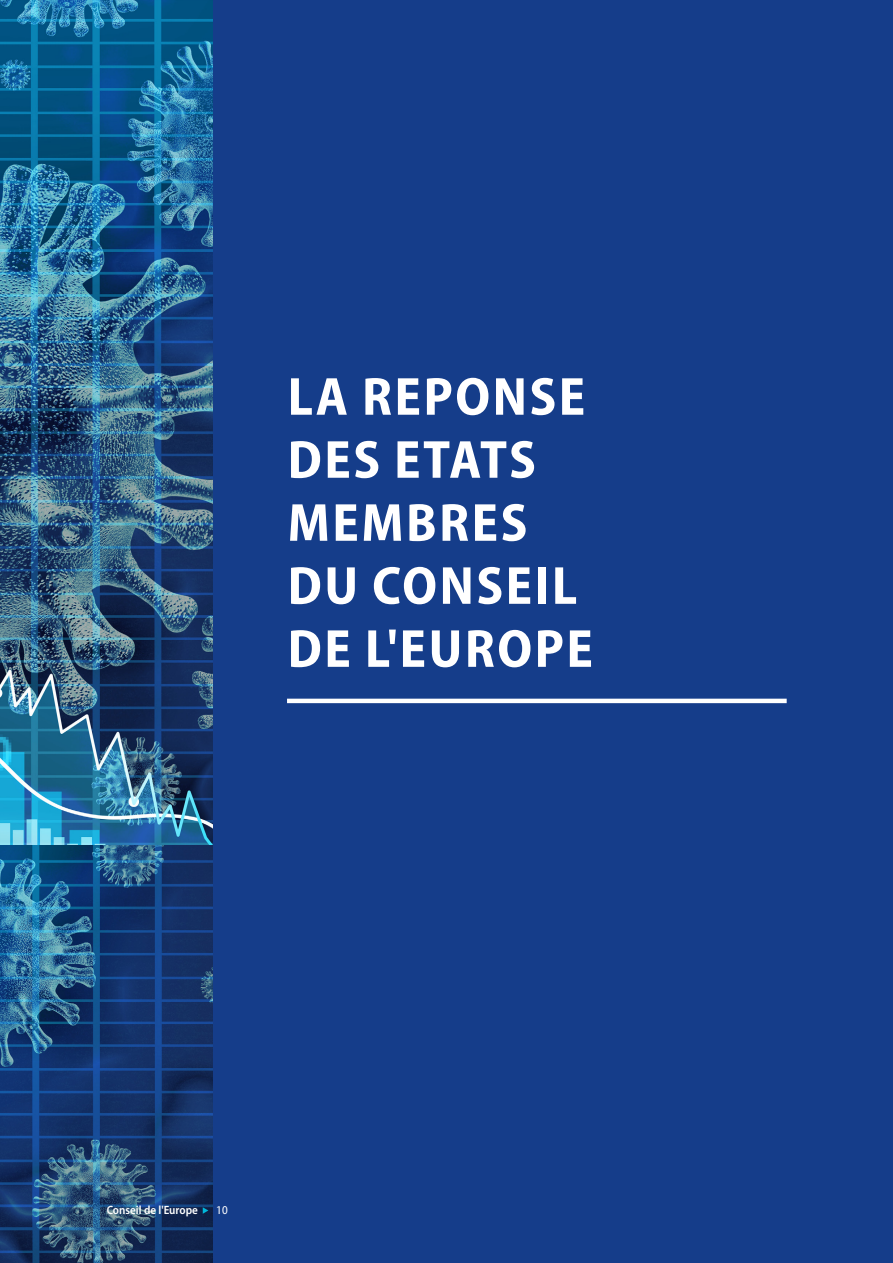
<style>
.page{position:relative;width:893px;height:1263px;background:#fff}
.page>*{position:absolute;margin:0;border:0;box-sizing:border-box;transform-origin:0 0}
.t1{font:700 semi-condensed 54px/63px "Myriad Pro";letter-spacing:.045em;color:#fff}
.t2{font:600 semi-condensed 12px "Myriad Pro";color:#fff}
.t3{font:semi-condensed 12px "Myriad Pro";color:#fff}
</style>
<div class="page">
<div style="left:213px;top:0;width:680px;height:1263px;background:#153d8a"></div>
<img style="left:0;top:844px;width:213px;height:419px">
<svg style="left:203px;top:1207px;width:5px;height:7px"></svg>
<hr style="left:287px;top:699px;width:500px;height:4px;background:#fff">
<img style="left:0;top:0;width:213px;height:844px">
<p class="t1" style="left:288px;top:366px;width:307px">LA REPONSE<br>DES ETATS<br>MEMBRES<br>DU CONSEIL<br>DE L'EUROPE</p>
<p class="t2" style="left:107px;top:1203px;width:93px">Conseil de l'Europe</p>
<p class="t3" style="left:216px;top:1203px;width:13px">10</p>
</div>
